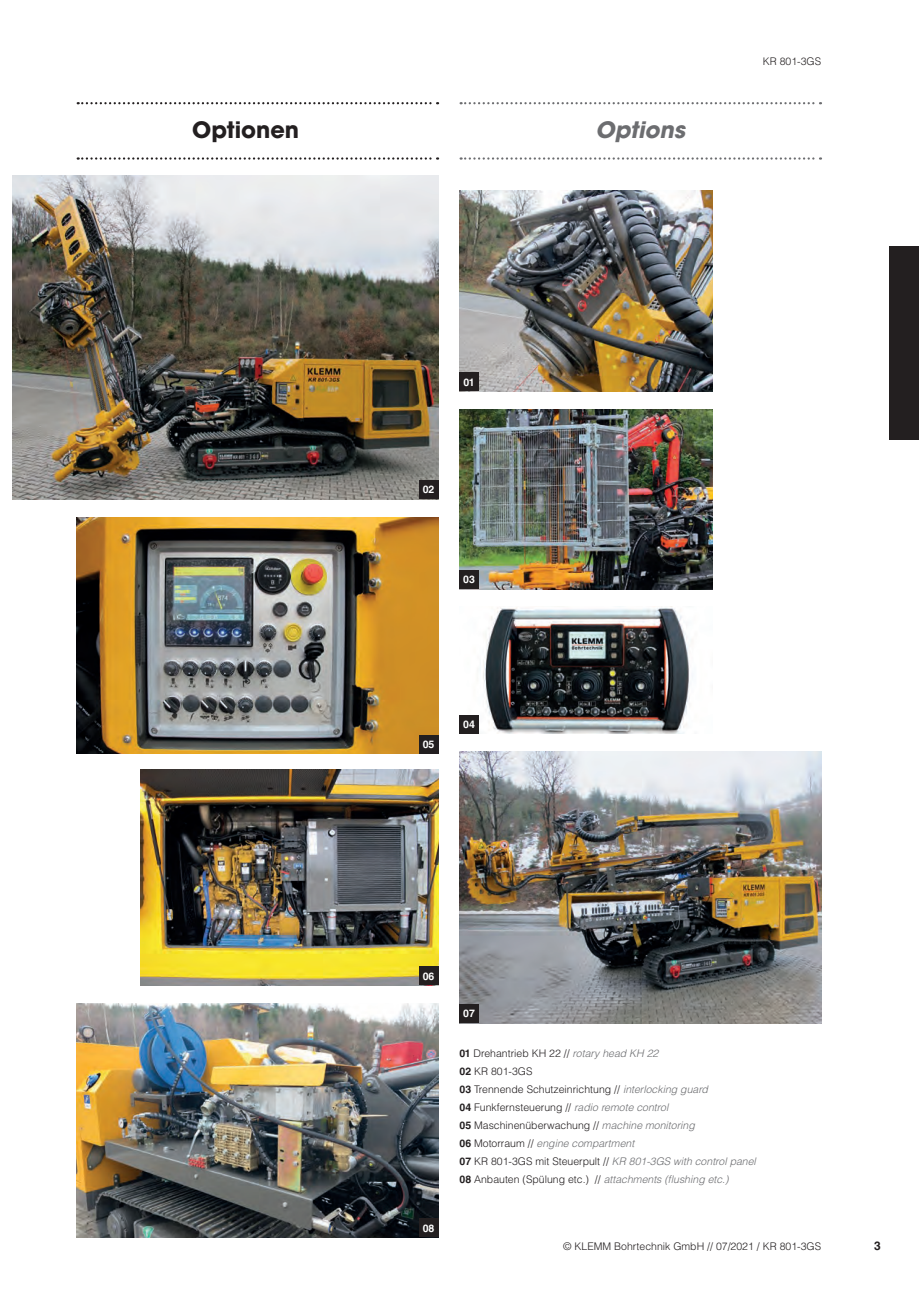
<style>
.page{position:relative;width:919px;height:1289px;background:#fff}
.page>*{position:absolute;margin:0;border:0;box-sizing:border-box;transform-origin:0 0}
.t1{font:700 22.5px "ITC Avant Garde Std";color:#231f20}
.t2{font:italic 700 22.5px "ITC Avant Garde Std";color:#6c6d70}
.t3{font:700 12px "Helvetica LT Std";color:#231f20}
.t4{font:300 10.5px/18px "Helvetica LT Std";color:#231f20}
.t5{font:700 10.5px "Helvetica LT Std";color:#fff}
.s1{font-weight:700}
.s2{font-style:italic;color:#6c6d70}
</style>
<div class="page">
<div style="left:889px;top:247px;width:29px;height:193px;background:#231f20"></div>
<img style="left:459px;top:751px;width:362px;height:272px">
<img style="left:13px;top:176px;width:425px;height:323px">
<img style="left:459px;top:409px;width:253px;height:180px">
<img style="left:77px;top:517px;width:361px;height:237px">
<img style="left:77px;top:1003px;width:361px;height:234px">
<img style="left:140px;top:769px;width:298px;height:216px">
<img style="left:478px;top:606px;width:212px;height:127px">
<img style="left:459px;top:191px;width:253px;height:200px">
<svg style="left:78px;top:102px;width:360px;height:2px"></svg>
<svg style="left:460px;top:102px;width:361px;height:2px"></svg>
<svg style="left:78px;top:157px;width:360px;height:3px"></svg>
<svg style="left:460px;top:157px;width:361px;height:3px"></svg>
<div style="left:419px;top:480px;width:19px;height:19px;background:#231f20"></div>
<div style="left:459px;top:570px;width:19px;height:19px;background:#231f20"></div>
<div style="left:459px;top:714px;width:19px;height:19px;background:#231f20"></div>
<div style="left:419px;top:735px;width:19px;height:19px;background:#231f20"></div>
<div style="left:419px;top:966px;width:19px;height:19px;background:#231f20"></div>
<div style="left:459px;top:1004px;width:19px;height:19px;background:#231f20"></div>
<div style="left:419px;top:1218px;width:19px;height:19px;background:#231f20"></div>
<div style="left:459px;top:372px;width:19px;height:19px;background:#231f20"></div>
<h1 class="t1" style="left:192px;top:115px;width:108px">Optionen</h1>
<h1 class="t2" style="left:595px;top:115px;width:91px">Options</h1>
<p class="t4" style="left:762px;top:53px;width:60px">KR 801-3GS</p>
<p class="t5" style="left:463px;top:375px;width:13px">01</p>
<p class="t5" style="left:423px;top:483px;width:13px">02</p>
<p class="t5" style="left:463px;top:573px;width:13px">03</p>
<p class="t5" style="left:423px;top:738px;width:13px">05</p>
<p class="t5" style="left:463px;top:718px;width:13px">04</p>
<p class="t5" style="left:423px;top:969px;width:13px">06</p>
<p class="t5" style="left:463px;top:1007px;width:13px">07</p>
<p class="t5" style="left:423px;top:1221px;width:13px">08</p>
<p class="t4" style="left:459px;top:1044px;width:298px"><span class="s1">01</span> Drehantrieb KH 22 // <span class="s2">rotary head KH 22<br></span><span class="s1">02</span> KR 801-3GS<br><span class="s1">03</span> Trennende Schutzeinrichtung // <span class="s2">interlocking guard<br></span><span class="s1">04</span> Funkfernsteuerung // <span class="s2">radio remote control<br></span><span class="s1">05</span> Maschinenüberwachung // <span class="s2">machine monitoring<br></span><span class="s1">06</span> Motorraum // <span class="s2">engine compartment<br></span><span class="s1">07</span> KR 801-3GS mit Steuerpult // <span class="s2">KR 801-3GS with control panel </span><span class="s1">08</span> Anbauten (Spülung etc.) // <span class="s2">attachments (flushing etc.)</span></p>
<p class="t4" style="left:563px;top:1236px;width:259px">© KLEMM Bohrtechnik GmbH // 07/2021 / KR 801-3GS</p>
<p class="t3" style="left:873px;top:1238px;width:8px">3</p>
</div>
